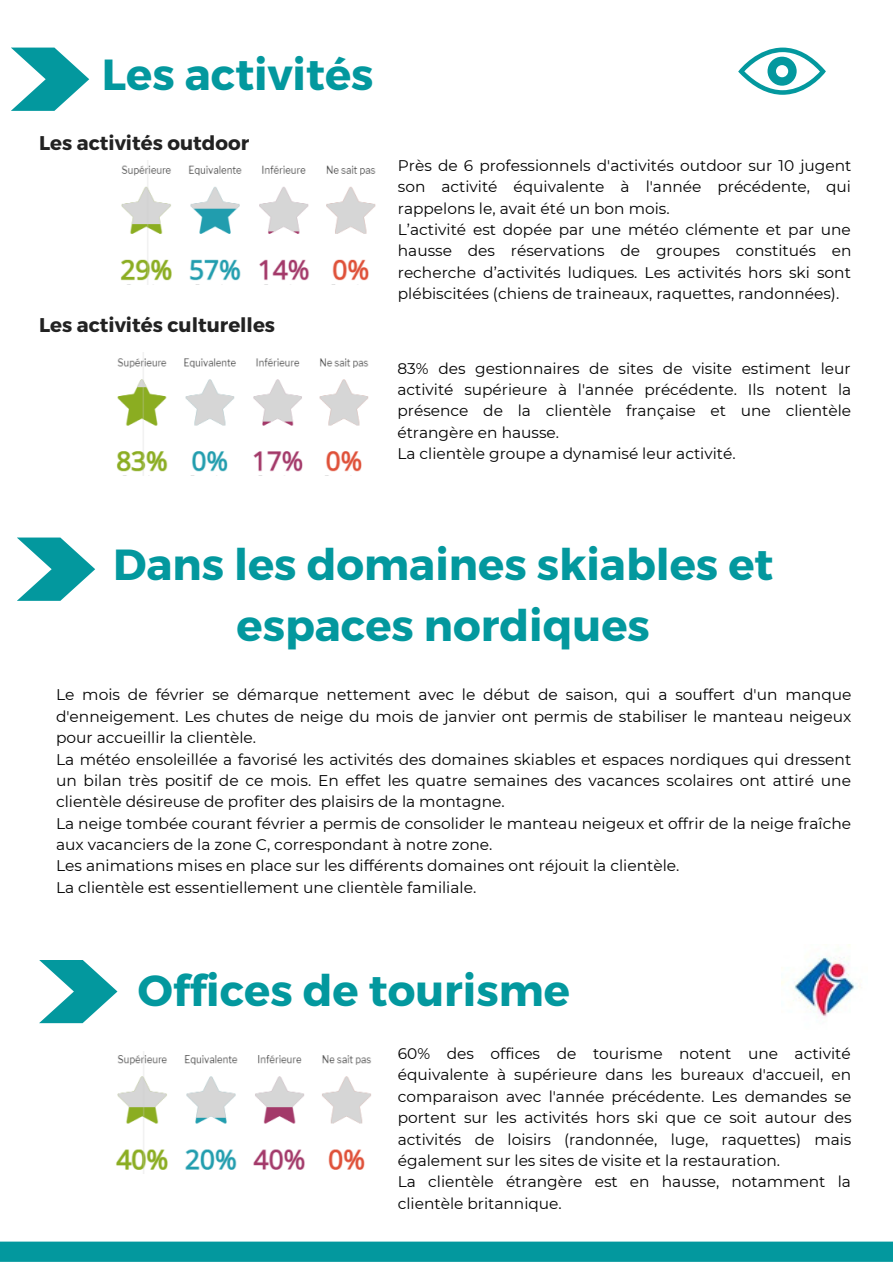
<style>
.page{position:relative;width:893px;height:1264px;background:#fff}
.page>*{position:absolute;margin:0;border:0;box-sizing:border-box;transform-origin:0 0}
.t1{font:700 43.5px/60.8px "Montserrat";color:#03989e;text-align:center}
.t2{font:700 19.8px "Montserrat";color:#222}
.t3{font:15.45px/21.3px "Montserrat";color:#000}
</style>
<div class="page">
<svg style="left:11px;top:48px;width:78px;height:63px"></svg>
<div style="left:0;top:1241px;width:892px;height:20px;background:#03989e"></div>
<svg style="left:39px;top:960px;width:78px;height:63px"></svg>
<svg style="left:738px;top:48px;width:87px;height:47px"></svg>
<img style="left:781px;top:944px;width:80px;height:73px">
<svg style="left:17px;top:537px;width:78px;height:64px"></svg>
<img style="left:120px;top:160px;width:256px;height:124px">
<img style="left:116px;top:1051px;width:255px;height:122px">
<img style="left:116px;top:352px;width:253px;height:123px">
<h1 class="t1" style="left:102px;top:42px;width:273px">Les activités</h1>
<p class="t2" style="left:39px;top:130px;width:212px">Les activités outdoor</p>
<p class="t2" style="left:39px;top:312px;width:237px">Les activités culturelles</p>
<p class="t3" style="left:398px;top:155px;width:455px">Près de 6 professionnels d'activités outdoor sur 10 jugent son activité équivalente à l'année précédente, qui rappelons le, avait été un bon mois.<br>L’activité est dopée par une météo clémente et par une hausse des réservations de groupes constitués en recherche d’activités ludiques. Les activités hors ski sont plébiscitées (chiens de traineaux, raquettes, randonnées).</p>
<p class="t3" style="left:397px;top:357px;width:455px">83% des gestionnaires de sites de visite estiment leur activité supérieure à l'année précédente. Ils notent la présence de la clientèle française et une clientèle étrangère en hausse.<br>La clientèle groupe a dynamisé leur activité.</p>
<h1 class="t1" style="left:113px;top:532px;width:661px">Dans les domaines skiables et espaces nordiques</h1>
<p class="t3" style="left:56px;top:684px;width:797px">Le mois de février se démarque nettement avec le début de saison, qui a souffert d'un manque d'enneigement. Les chutes de neige du mois de janvier ont permis de stabiliser le manteau neigeux pour accueillir la clientèle.<br>La météo ensoleillée a favorisé les activités des domaines skiables et espaces nordiques qui dressent un bilan très positif de ce mois. En effet les quatre semaines des vacances scolaires ont attiré une clientèle désireuse de profiter des plaisirs de la montagne.<br>La neige tombée courant février a permis de consolider le manteau neigeux et offrir de la neige fraîche aux vacanciers de la zone C, correspondant à notre zone.<br>Les animations mises en place sur les différents domaines ont réjouit la clientèle.<br>La clientèle est essentiellement une clientèle familiale.</p>
<h1 class="t1" style="left:138px;top:957px;width:433px">Offices de tourisme</h1>
<p class="t3" style="left:398px;top:1042px;width:455px">60% des offices de tourisme notent une activité équivalente à supérieure dans les bureaux d'accueil, en comparaison avec l'année précédente. Les demandes se portent sur les activités hors ski que ce soit autour des activités de loisirs (randonnée, luge, raquettes) mais également sur les sites de visite et la restauration.<br>La clientèle étrangère est en hausse, notamment la clientèle britannique.</p>
</div>
